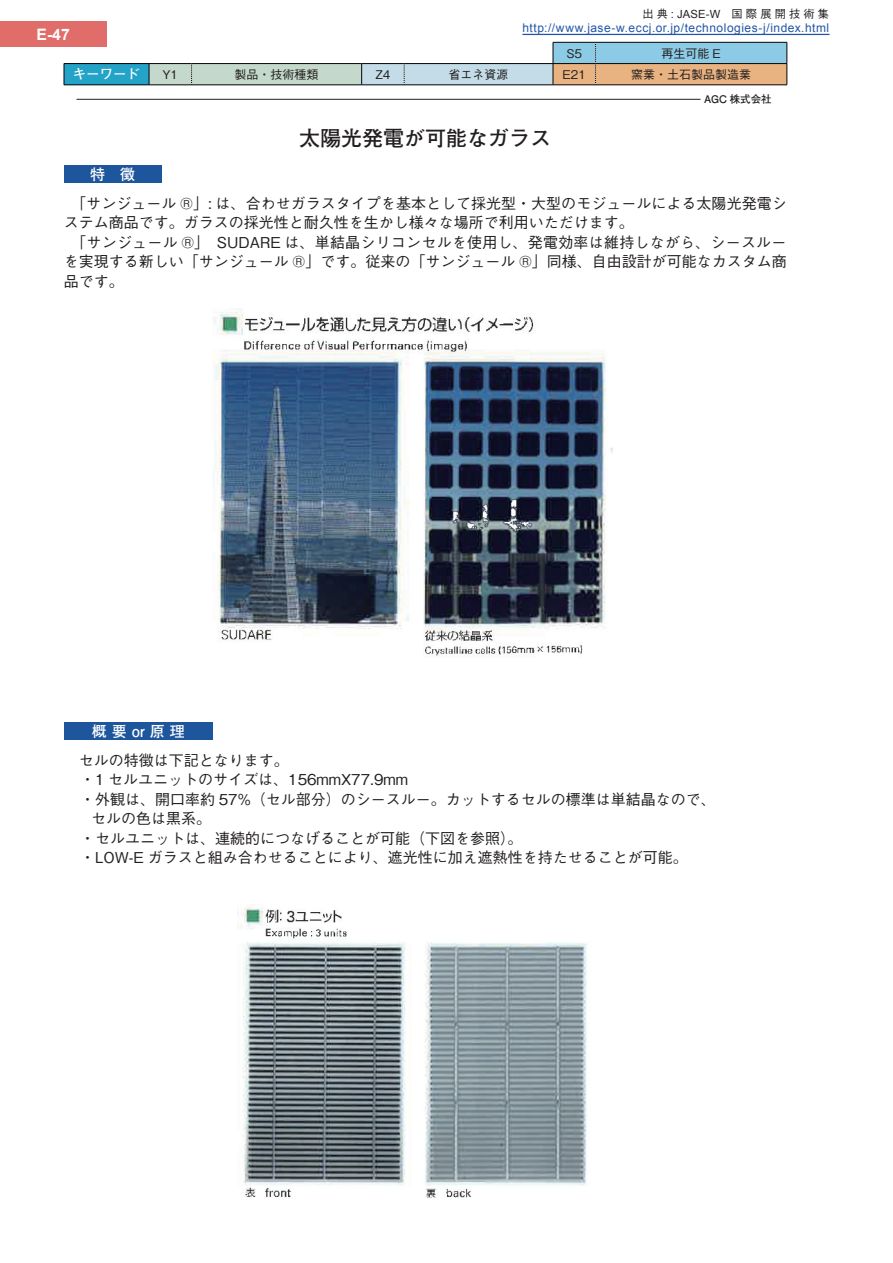
<style>
.page{position:relative;width:893px;height:1263px;background:#fff}
.page>*{position:absolute;margin:0;border:0;box-sizing:border-box;transform-origin:0 0}
.t1{font:700 21px "Futo Go B101 Pro";color:#231f20}
.t2{font:700 15.75px "Arial";color:#fff}
.t3{font:500 15px "Gothic BBB Pro";color:#231f20}
.t4{font:700 15px "Futo Go B101 Pro";color:#fff}
.t5{font:700 13.5px "Futo Go B101 Pro";color:#fff}
.t6{font:12px "Arial";letter-spacing:.045em;color:#2256a6}
.t7{font:500 12px "Gothic BBB Pro";color:#231f20}
.t8{font:500 11.25px "Gothic BBB Pro";letter-spacing:.28em;color:#231f20}
.t9{font:700 10.5px "Futo Go B101 Pro";color:#231f20}
.s1{font-family:"Arial";font-weight:400}
</style>
<div class="page">
<div style="left:64px;top:166px;width:98px;height:17px;background:#1e569d"></div>
<div style="left:64px;top:723px;width:149px;height:17px;background:#1e569d"></div>
<img style="left:213px;top:308px;width:400px;height:348px">
<img style="left:237px;top:904px;width:350px;height:294px">
<hr style="left:77px;top:99px;width:623px;height:1px;background:#231f20">
<div style="left:64px;top:64px;width:85px;height:21px;background:#23a3c8"></div>
<svg style="left:64px;top:64px;width:1px;height:21px"></svg>
<hr style="left:64px;top:85px;width:85px;height:1px;background:#030303">
<hr style="left:149px;top:85px;width:43px;height:1px;background:#030303">
<hr style="left:192px;top:85px;width:170px;height:1px;background:#030303">
<hr style="left:362px;top:85px;width:42px;height:1px;background:#030303">
<hr style="left:404px;top:85px;width:149px;height:1px;background:#030303">
<svg style="left:149px;top:42px;width:639px;height:43px"></svg>
<hr style="left:553px;top:85px;width:42px;height:1px;background:#030303">
<hr style="left:595px;top:85px;width:192px;height:1px;background:#030303">
<hr style="left:64px;top:63px;width:85px;height:1px;background:#030303">
<hr style="left:149px;top:63px;width:43px;height:1px;background:#030303">
<hr style="left:192px;top:63px;width:170px;height:1px;background:#030303">
<hr style="left:362px;top:63px;width:42px;height:1px;background:#030303">
<hr style="left:404px;top:63px;width:149px;height:1px;background:#030303">
<div style="left:0;top:21px;width:106px;height:26px;background:#e06d69"></div>
<hr style="left:522px;top:34px;width:307px;height:1px;background:#2256a6">
<p class="t2" style="left:37px;top:24px;width:35px">E-47</p>
<p class="t8" style="left:643px;top:5px;width:188px">出典<span class="s1">:JASE-W</span>　国際展開技術集</p>
<p class="t6" style="left:522px;top:20px;width:308px">http://www.jase-w.eccj.or.jp/technologies-j/index.html</p>
<p class="t7" style="left:566px;top:43px;width:17px">S5</p>
<p class="t7" style="left:662px;top:43px;width:61px">再生可能 E</p>
<p class="t5" style="left:73px;top:63px;width:69px">キーワード</p>
<p class="t7" style="left:162px;top:65px;width:17px">Y1</p>
<p class="t7" style="left:235px;top:65px;width:86px">製品・技術種類</p>
<p class="t7" style="left:375px;top:65px;width:17px">Z4</p>
<p class="t7" style="left:449px;top:65px;width:61px">省エネ資源</p>
<p class="t7" style="left:563px;top:65px;width:25px">E21</p>
<p class="t7" style="left:631px;top:65px;width:121px">窯業・土石製品製造業</p>
<p class="t4" style="left:90px;top:162px;width:46px">特　徴</p>
<h1 class="t1" style="left:299px;top:121px;width:253px">太陽光発電が可能なガラス</h1>
<p class="t9" style="left:704px;top:90px;width:69px">AGC 株式会社</p>
<p class="t3" style="left:71px;top:191px;width:717px">「サンジュール ®」: は、合わせガラスタイプを基本として採光型・大型のモジュールによる太陽光発電シ</p>
<p class="t3" style="left:64px;top:211px;width:571px">ステム商品です。ガラスの採光性と耐久性を生かし様々な場所で利用いただけます。</p>
<p class="t3" style="left:71px;top:230px;width:717px">「サンジュール ®」　SUDARE は、単結晶シリコンセルを使用し、発電効率は維持しながら、シースルー</p>
<p class="t3" style="left:64px;top:250px;width:724px">を実現する新しい「サンジュール ®」です。従来の「サンジュール ®」同様、自由設計が可能なカスタム商</p>
<p class="t3" style="left:64px;top:269px;width:61px">品です。</p>
<p class="t4" style="left:92px;top:719px;width:95px">概 要 or 原 理</p>
<p class="t3" style="left:79px;top:748px;width:211px">セルの特徴は下記となります。</p>
<p class="t3" style="left:80px;top:768px;width:329px">・1 セルユニットのサイズは、156mmX77.9mm</p>
<p class="t3" style="left:80px;top:787px;width:637px">・外観は、開口率約 57%（セル部分）のシースルー。カットするセルの標準は単結晶なので、</p>
<p class="t3" style="left:91px;top:807px;width:121px">セルの色は黒系。</p>
<p class="t3" style="left:80px;top:826px;width:444px">・セルユニットは、連続的につなげることが可能（下図を参照）。</p>
<p class="t3" style="left:80px;top:846px;width:609px">・LOW-E ガラスと組み合わせることにより、遮光性に加え遮熱性を持たせることが可能。</p>
</div>
